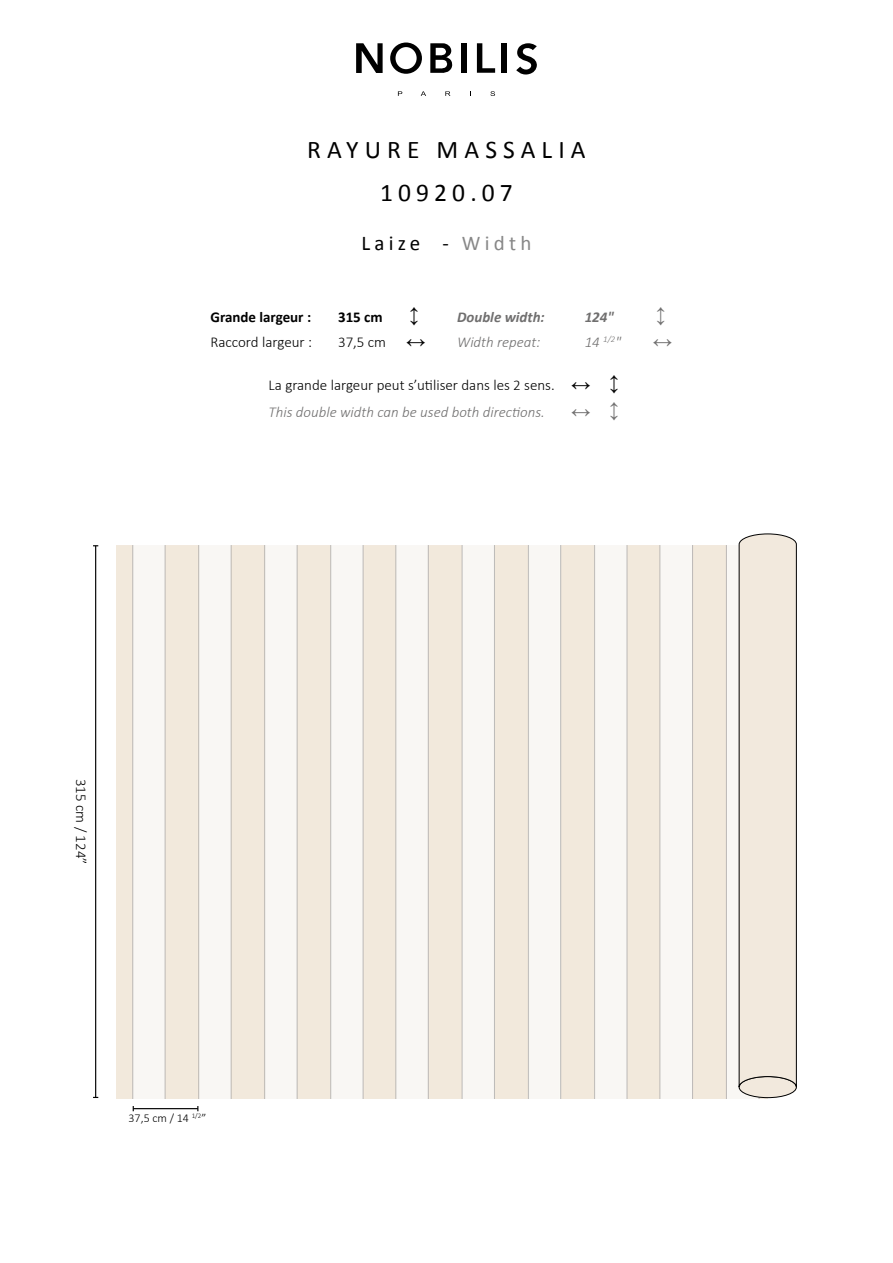
<style>
.page{position:relative;width:893px;height:1263px;background:#fff}
.page>*{position:absolute;margin:0;border:0;box-sizing:border-box;transform-origin:0 0}
.t1{font:25.5px "Calibri";letter-spacing:.24em;color:#000}
.t2{font:21px "Calibri";letter-spacing:.2em;color:#000}
.t3{font:19.5px "Times New Roman";color:#706f6f}
.t4{font:19.5px "Times New Roman";color:#000}
.t5{font:300 15px "Calibri";color:#000}
.t6{font:italic 300 15px "Calibri";color:#706f6f}
.t7{font:700 15px "Calibri";color:#000}
.t8{font:italic 700 15px "Calibri";color:#706f6f}
.t9{font:300 12px "Calibri";color:#000}
.s1{color:#878787}
.s2{font-family:"Times New Roman";font-weight:400;font-size:19.5px}
.s3{color:#000}
</style>
<div class="page">
<svg style="left:398px;top:91px;width:4px;height:5px"></svg>
<svg style="left:421px;top:91px;width:5px;height:5px"></svg>
<svg style="left:445px;top:91px;width:5px;height:5px"></svg>
<svg style="left:490px;top:91px;width:5px;height:5px"></svg>
<div style="left:461px;top:43px;width:6px;height:30px;background:#000"></div>
<div style="left:502px;top:43px;width:5px;height:30px;background:#000"></div>
<svg style="left:477px;top:43px;width:18px;height:30px"></svg>
<svg style="left:356px;top:43px;width:27px;height:30px"></svg>
<svg style="left:516px;top:43px;width:21px;height:32px"></svg>
<svg style="left:390px;top:43px;width:32px;height:31px"></svg>
<svg style="left:430px;top:43px;width:22px;height:30px"></svg>
<img style="left:116px;top:545px;width:643px;height:553px">
<div style="left:739px;top:1076px;width:57px;height:22px;background:#f2e9dd;border-radius:50%"></div>
<div style="left:739px;top:1076px;width:58px;height:22px;border:1px solid #000;border-radius:50%"></div>
<svg style="left:738px;top:533px;width:59px;height:555px;background:#e9e0d5"></svg>
<hr style="left:133px;top:1108px;width:65px;height:1px;background:#000">
<hr style="left:95px;top:546px;width:1px;height:551px;background:#000">
<h1 class="t1" style="left:307px;top:133px;width:280px">RAYURE MASSALIA</h1>
<h1 class="t1" style="left:380px;top:176px;width:134px">10920.07</h1>
<h2 class="t2" style="left:362px;top:230px;width:171px">Laize - <span class="s1">Width</span></h2>
<p class="t7" style="left:210px;top:307px;width:102px">Grande largeur :</p>
<p class="t7" style="left:338px;top:307px;width:46px">315 cm</p>
<h3 class="t4" style="left:400px;top:326px;width:21px;rotate:-90deg">↔</h3>
<p class="t8" style="left:457px;top:307px;width:89px">Double width:</p>
<p class="t8" style="left:585px;top:307px;width:31px">124"</p>
<h3 class="t3" style="left:647px;top:326px;width:21px;rotate:-90deg">↔</h3>
<p class="t5" style="left:210px;top:333px;width:103px">Raccord largeur :</p>
<p class="t5" style="left:338px;top:333px;width:89px">37,5 cm <span class="s2">↔</span></p>
<p class="t6" style="left:457px;top:333px;width:85px">Width repeat:</p>
<p class="t6" style="left:585px;top:333px;width:38px">14 <sup>1/2</sup>"</p>
<h3 class="t3" style="left:653px;top:329px;width:21px">↔</h3>
<p class="t5" style="left:269px;top:375px;width:323px">La grande largeur peut s’utiliser dans les 2 sens. <span class="s2">↔</span></p>
<h3 class="t3" style="left:600px;top:421px;width:49px;rotate:-90deg">↔ <span class="s3">↔</span></h3>
<p class="t6" style="left:269px;top:403px;width:278px">This double width can be used both directions.</p>
<h3 class="t3" style="left:571px;top:399px;width:21px">↔</h3>
<p class="t5" style="left:91px;top:779px;width:87px;rotate:90deg">315 cm / 124”</p>
<p class="t9" style="left:129px;top:1110px;width:79px">37,5 cm / 14 <sup>1/2</sup>”</p>
</div>
